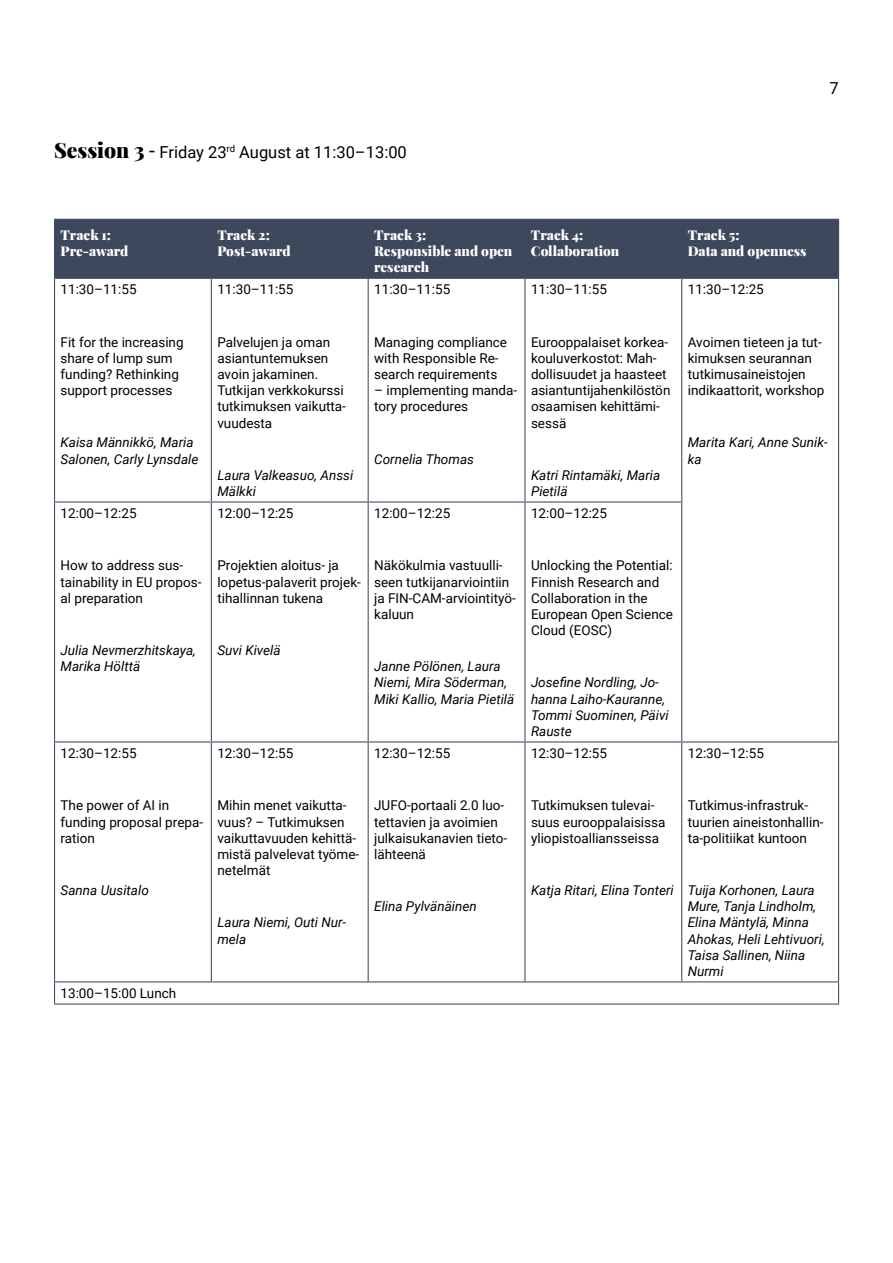
<style>
.page{position:relative;width:893px;height:1263px;background:#fff}
.page>*{position:absolute;margin:0;border:0;box-sizing:border-box;transform-origin:0 0}
.t1{font:16.5px "Roboto";color:#000}
.t2{font:13.5px/16.2px "Roboto";color:#000}
.t3{font:italic 13.5px/16.2px "Roboto";color:#000}
.t4{font:900 13.5px/16.2px "Playfair Display";color:#fff}
.s1{font-family:"Playfair Display";font-weight:900;font-size:21px}
.s2{font-size:21px}
.s3{font-family:"Roboto Italic 2";font-style:normal}
</style>
<div class="page">
<div style="left:55px;top:220px;width:783px;height:58px;background:#3e485c"></div>
<hr style="left:54px;top:279px;width:1px;height:222px;background:#3e485c">
<hr style="left:211px;top:279px;width:1px;height:222px;background:#3e485c">
<hr style="left:368px;top:279px;width:1px;height:222px;background:#3e485c">
<hr style="left:524px;top:279px;width:1px;height:222px;background:#3e485c">
<hr style="left:681px;top:279px;width:1px;height:222px;background:#3e485c">
<hr style="left:838px;top:279px;width:1px;height:223px;background:#3e485c">
<hr style="left:54px;top:501px;width:157px;height:1px;background:#3e485c">
<hr style="left:54px;top:502px;width:1px;height:239px;background:#3e485c">
<hr style="left:211px;top:501px;width:157px;height:1px;background:#3e485c">
<hr style="left:211px;top:502px;width:1px;height:239px;background:#3e485c">
<hr style="left:368px;top:501px;width:157px;height:1px;background:#3e485c">
<hr style="left:368px;top:502px;width:1px;height:239px;background:#3e485c">
<hr style="left:525px;top:501px;width:157px;height:1px;background:#3e485c">
<hr style="left:524px;top:502px;width:1px;height:239px;background:#3e485c">
<hr style="left:681px;top:502px;width:1px;height:239px;background:#3e485c">
<hr style="left:838px;top:502px;width:1px;height:239px;background:#3e485c">
<hr style="left:54px;top:741px;width:157px;height:1px;background:#3e485c">
<hr style="left:54px;top:742px;width:1px;height:239px;background:#3e485c">
<hr style="left:211px;top:741px;width:157px;height:1px;background:#3e485c">
<hr style="left:211px;top:742px;width:1px;height:239px;background:#3e485c">
<hr style="left:368px;top:741px;width:157px;height:1px;background:#3e485c">
<hr style="left:368px;top:742px;width:1px;height:239px;background:#3e485c">
<hr style="left:525px;top:741px;width:157px;height:1px;background:#3e485c">
<hr style="left:524px;top:742px;width:1px;height:239px;background:#3e485c">
<hr style="left:682px;top:741px;width:157px;height:1px;background:#3e485c">
<hr style="left:681px;top:742px;width:1px;height:239px;background:#3e485c">
<hr style="left:838px;top:742px;width:1px;height:239px;background:#3e485c">
<hr style="left:54px;top:981px;width:157px;height:1px;background:#3e485c">
<svg style="left:54px;top:982px;width:1px;height:21px"></svg>
<hr style="left:211px;top:981px;width:157px;height:1px;background:#3e485c">
<hr style="left:368px;top:981px;width:157px;height:1px;background:#3e485c">
<hr style="left:525px;top:981px;width:157px;height:1px;background:#3e485c">
<hr style="left:682px;top:981px;width:157px;height:1px;background:#3e485c">
<svg style="left:838px;top:982px;width:1px;height:21px"></svg>
<hr style="left:54px;top:1003px;width:157px;height:1px;background:#3e485c">
<hr style="left:211px;top:1003px;width:157px;height:1px;background:#3e485c">
<hr style="left:368px;top:1003px;width:157px;height:1px;background:#3e485c">
<hr style="left:525px;top:1003px;width:157px;height:1px;background:#3e485c">
<hr style="left:682px;top:1003px;width:157px;height:1px;background:#3e485c">
<hr style="left:54px;top:219px;width:157px;height:1px;background:#3e485c">
<hr style="left:54px;top:220px;width:1px;height:58px;background:#3e485c">
<hr style="left:211px;top:219px;width:157px;height:1px;background:#3e485c">
<hr style="left:211px;top:220px;width:1px;height:58px;background:#3e485c">
<hr style="left:368px;top:219px;width:157px;height:1px;background:#3e485c">
<hr style="left:368px;top:220px;width:1px;height:58px;background:#3e485c">
<hr style="left:525px;top:219px;width:157px;height:1px;background:#3e485c">
<hr style="left:524px;top:220px;width:1px;height:58px;background:#3e485c">
<hr style="left:682px;top:219px;width:157px;height:1px;background:#3e485c">
<hr style="left:681px;top:220px;width:1px;height:58px;background:#3e485c">
<hr style="left:838px;top:220px;width:1px;height:58px;background:#3e485c">
<hr style="left:54px;top:278px;width:157px;height:1px;background:#3e485c">
<hr style="left:211px;top:278px;width:157px;height:1px;background:#3e485c">
<hr style="left:368px;top:278px;width:157px;height:1px;background:#3e485c">
<hr style="left:525px;top:278px;width:157px;height:1px;background:#3e485c">
<hr style="left:682px;top:278px;width:157px;height:1px;background:#3e485c">
<h2 class="t1" style="left:54px;top:140px;width:354px"><span class="s1">Session 3</span> <span class="s2">-</span> Friday 23<sup>rd</sup> August at 11:30–13:00</h2>
<p class="t1" style="left:829px;top:77px;width:11px">7</p>
<p class="t4" style="left:61px;top:226px;width:69px">Track 1:<br>Pre-award</p>
<p class="t4" style="left:217px;top:226px;width:75px">Track 2:<br>Post-award</p>
<p class="t4" style="left:374px;top:226px;width:140px">Track 3:<br>Responsible and open research</p>
<p class="t4" style="left:531px;top:226px;width:90px">Track 4:<br>Collaboration</p>
<p class="t4" style="left:688px;top:226px;width:120px">Track 5:<br>Data and openness</p>
<p class="t2" style="left:61px;top:281px;width:78px">11:30–11:55</p>
<p class="t2" style="left:217px;top:281px;width:78px">11:30–11:55</p>
<p class="t2" style="left:374px;top:281px;width:78px">11:30–11:55</p>
<p class="t2" style="left:531px;top:281px;width:78px">11:30–11:55</p>
<p class="t2" style="left:688px;top:281px;width:78px">11:30–12:25</p>
<p class="t2" style="left:61px;top:333px;width:125px">Fit for the increasing share of lump sum funding? Rethinking support processes</p>
<p class="t3" style="left:61px;top:434px;width:139px">Kaisa Männikkö, Maria<br>Salonen, Carly Lynsdale</p>
<p class="t2" style="left:61px;top:505px;width:78px">12:00–12:25</p>
<p class="t2" style="left:217px;top:333px;width:130px">Palvelujen ja oman asiantuntemuksen avoin jakaminen.<br>Tutkijan verkkokurssi tutkimuksen vaikutta&shy;vuudesta</p>
<p class="t3" style="left:217px;top:466px;width:137px">Laura Valkeasuo, Anssi<br>Mälkki</p>
<p class="t2" style="left:217px;top:505px;width:78px">12:00–12:25</p>
<p class="t2" style="left:374px;top:333px;width:134px">Managing compliance with Responsible Re&shy;search requirements</p>
<p class="t2" style="left:374px;top:382px;width:145px">– implementing manda&shy;tory procedures</p>
<p class="t3" style="left:374px;top:450px;width:101px">Cornelia Thomas</p>
<p class="t2" style="left:374px;top:505px;width:78px">12:00–12:25</p>
<p class="t2" style="left:531px;top:333px;width:141px">Eurooppalaiset korkea&shy;kouluverkostot: Mah&shy;dollisuudet ja haasteet asiantuntijahenkilöstön osaamisen kehittämi&shy;sessä</p>
<p class="t3" style="left:531px;top:466px;width:131px">Katri Rintamäki, Maria<br>Pietilä</p>
<p class="t2" style="left:531px;top:505px;width:78px">12:00–12:25</p>
<p class="t2" style="left:688px;top:333px;width:138px">Avoimen tieteen ja tut&shy;kimuksen seurannan tutkimusaineistojen indikaattorit, workshop</p>
<p class="t3" style="left:688px;top:434px;width:141px">Marita Kari, Anne Sunik&shy;ka</p>
<p class="t2" style="left:61px;top:557px;width:142px">How to address sus&shy;tainability in EU propos&shy;al preparation</p>
<p class="t3" style="left:61px;top:642px;width:137px">Julia Nevmerzhitskaya,<br>Marika Hölttä</p>
<p class="t2" style="left:61px;top:745px;width:78px">12:30–12:55</p>
<p class="t2" style="left:217px;top:557px;width:145px">Projektien aloitus- ja lopetus-palaverit projek&shy;tihallinnan tukena</p>
<p class="t3" style="left:217px;top:642px;width:65px">Suvi Kivelä</p>
<p class="t2" style="left:374px;top:557px;width:143px">Näkökulmia vastuulli&shy;seen tutkijanarviointiin ja FIN-CAM-arviointityö&shy;kaluun</p>
<p class="t3" style="left:374px;top:658px;width:142px">Janne Pölönen, Laura<br>Niemi, Mira Söderman,<br>Miki Kallio, Maria Pietilä</p>
<p class="t2" style="left:217px;top:745px;width:78px">12:30–12:55</p>
<p class="t2" style="left:374px;top:745px;width:78px">12:30–12:55</p>
<p class="t2" style="left:531px;top:557px;width:143px">Unlocking the Potential:<br>Finnish Research and<br>Collaboration in the<br>European Open Science<br>Cloud (EOSC)</p>
<p class="t3" style="left:531px;top:674px;width:139px"><span class="s3">Josefine Nordling, Jo&shy;</span>hanna Laiho-Kauranne,<br>Tommi Suominen, Päivi<br>Rauste</p>
<p class="t2" style="left:531px;top:745px;width:78px">12:30–12:55</p>
<p class="t2" style="left:688px;top:745px;width:78px">12:30–12:55</p>
<p class="t2" style="left:61px;top:797px;width:144px">The power of AI in funding proposal prepa&shy;ration</p>
<p class="t3" style="left:61px;top:882px;width:90px">Sanna Uusitalo</p>
<p class="t2" style="left:217px;top:797px;width:143px">Mihin menet vaikutta&shy;vuus? – Tutkimuksen vaikuttavuuden kehittä&shy;mistä palvelevat työme&shy;netelmät</p>
<p class="t3" style="left:217px;top:914px;width:130px">Laura Niemi, Outi Nur&shy;mela</p>
<p class="t2" style="left:374px;top:797px;width:134px">JUFO-portaali 2.0 luo&shy;tettavien ja avoimien julkaisukanavien tieto&shy;lähteenä</p>
<p class="t3" style="left:374px;top:898px;width:104px">Elina Pylvänäinen</p>
<p class="t2" style="left:61px;top:985px;width:117px">13:00–15:00 Lunch</p>
<p class="t2" style="left:531px;top:797px;width:136px">Tutkimuksen tulevai&shy;suus eurooppalaisissa yliopistoalliansseissa</p>
<p class="t3" style="left:531px;top:882px;width:144px">Katja Ritari, Elina Tonteri</p>
<p class="t2" style="left:688px;top:797px;width:137px">Tutkimus-infrastruk&shy;tuurien aineistonhallin&shy;ta-politiikat kuntoon</p>
<p class="t3" style="left:688px;top:881px;width:138px">Tuija Korhonen, Laura<br>Mure, Tanja Lindholm,<br>Elina Mäntylä, Minna<br>Ahokas, Heli Lehtivuori,<br>Taisa Sallinen, Niina<br>Nurmi</p>
</div>
